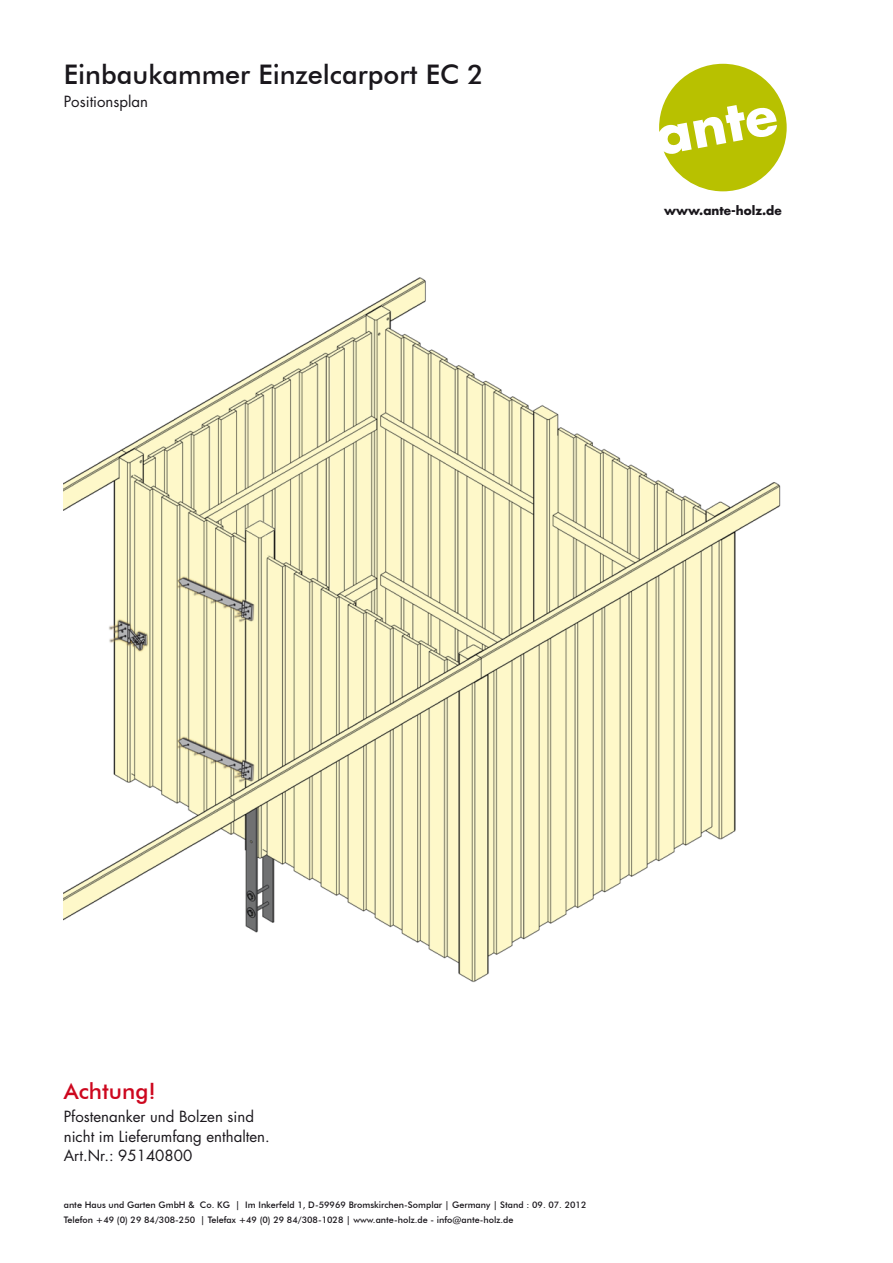
<style>
.page{position:relative;width:893px;height:1263px;background:#fff}
.page>*{position:absolute;margin:0;border:0;box-sizing:border-box;transform-origin:0 0}
.t1{font:500 27px "Futura BT";color:#1a171c}
.t2{font:500 22.5px "Futura BT";color:#cd071e}
.t3{font:15px/19.5px "Futura";color:#1a171c}
.t4{font:700 12px "Futura Com";color:#1a171c}
.t5{font:500 9px/15px "Futura BT";color:#1a171c}
</style>
<div class="page">
<svg style="left:659px;top:64px;width:128px;height:127px"></svg>
<img style="left:64px;top:277px;width:717px;height:706px">
<p class="t1" style="left:64px;top:58px;width:422px">Einbaukammer Einzelcarport EC 2</p>
<p class="t3" style="left:64px;top:92px;width:86px">Positionsplan</p>
<h3 class="t4" style="left:664px;top:201px;width:119px">www.ante-holz.de</h3>
<p class="t2" style="left:64px;top:1077px;width:94px">Achtung!</p>
<p class="t3" style="left:64px;top:1107px;width:207px">Pfostenanker und Bolzen sind nicht im Lieferumfang enthalten.</p>
<p class="t3" style="left:64px;top:1146px;width:130px">Art.Nr.: 95140800</p>
<p class="t5" style="left:64px;top:1197px;width:524px">ante Haus und Garten GmbH &amp; Co. KG | Im Inkerfeld 1, D-59969 Bromskirchen-Somplar | Germany | Stand : 09. 07. 2012<br>Telefon +49 (0) 29 84/308-250 | Telefax +49 (0) 29 84/308-1028 | www.ante-holz.de - info@ante-holz.de</p>
</div>
